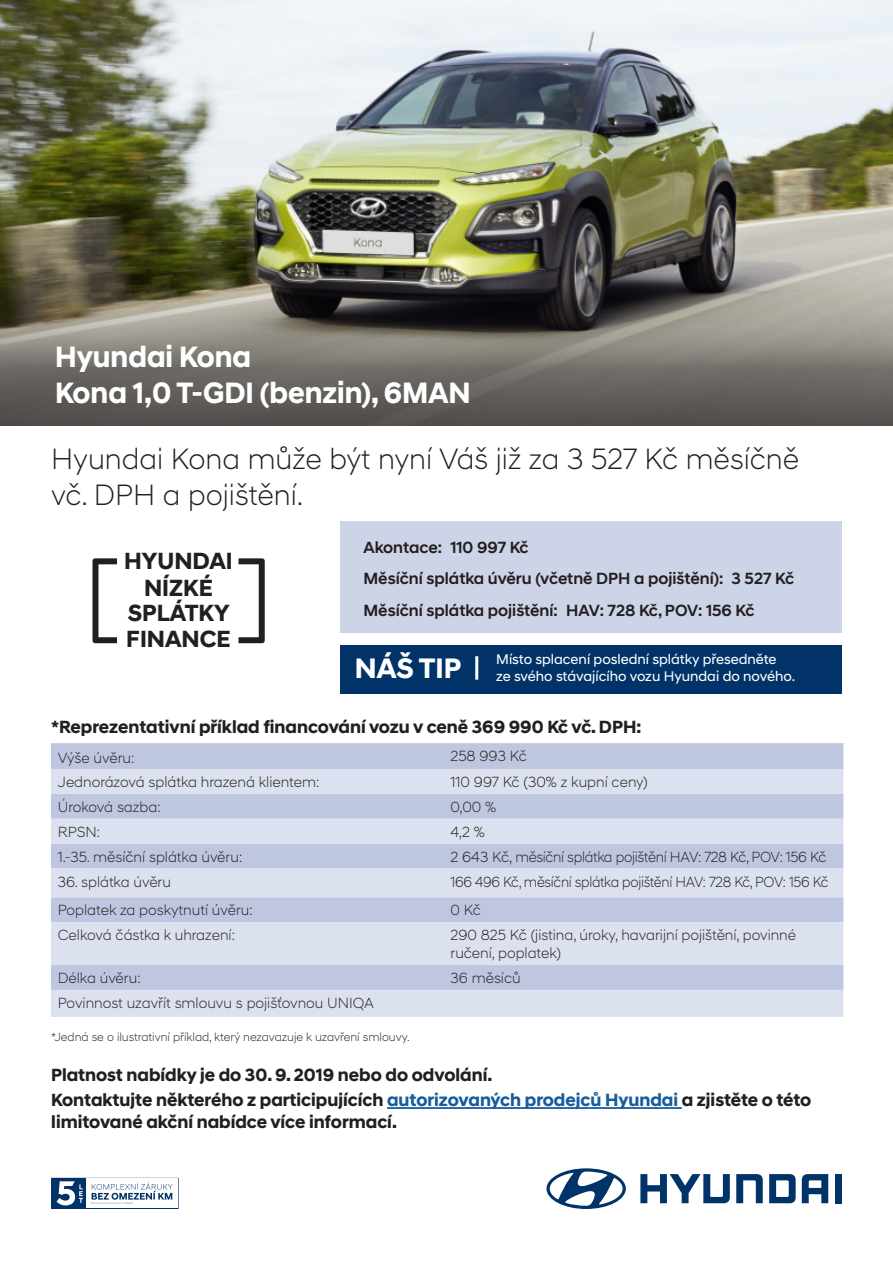
<style>
.page{position:relative;width:893px;height:1263px;background:#fff}
.page>*{position:absolute;margin:0;border:0;box-sizing:border-box;transform-origin:0 0}
.ParaStyle01-Leading{font:300 30px/36px "Hyundai Sans Head";color:#231f20}
.ParaStyle01-Leading-2{font:700 30px "Hyundai Sans Head";color:#fff}
.ParaStyle01-Leading-3{font:700 28.65px "Hyundai Sans Head";color:#fff}
.t1{font:700 23.85px/24.6px "Hyundai Sans Head";color:#231f20;text-align:center}
.ParaStyle01-Leading-4{font:700 18px/21.6px "Hyundai Sans Head";color:#231f20}
.ParaStyle04-Leading{font:500 16.5px "Hyundai Sans Head";color:#231f20}
.t2{font:300 15px/18px "Hyundai Sans Head";color:#231f20}
.t3{font:300 15px "Hyundai Sans Head";letter-spacing:-.02em;color:#231f20;scale:.95 1}
.t4{font:300 15px "Hyundai Sans Head";letter-spacing:-.02em;color:#231f20}
.ParaStyle01-Leading-5{font:14.25px "Hyundai Sans Head";color:#fff}
.t5{font:300 12px "Hyundai Sans Head";color:#231f20}
.s1{color:#175d9e}
</style>
<div class="page">
<img style="left:0;top:0;width:893px;height:218px">
<svg style="left:0;top:218px;width:893px;height:207px;background:#6f6c60"></svg>
<div style="left:340px;top:522px;width:502px;height:111px;background:#cdd4e7"></div>
<div style="left:51px;top:743px;width:792px;height:26px;background:#bfc7e0"></div>
<svg style="left:51px;top:769px;width:792px;height:248px;background:#d0d6e9"></svg>
<svg style="left:640px;top:1174px;width:90px;height:29px"></svg>
<svg style="left:736px;top:1174px;width:27px;height:29px"></svg>
<svg style="left:769px;top:1174px;width:27px;height:29px"></svg>
<svg style="left:802px;top:1174px;width:26px;height:29px"></svg>
<div style="left:835px;top:1174px;width:7px;height:29px;background:#013368"></div>
<svg style="left:546px;top:1168px;width:80px;height:41px"></svg>
<svg style="left:92px;top:558px;width:25px;height:85px"></svg>
<svg style="left:239px;top:558px;width:26px;height:85px"></svg>
<svg style="left:51px;top:1178px;width:128px;height:31px"></svg>
<div style="left:340px;top:645px;width:502px;height:48px;background:#013368"></div>
<hr style="left:475px;top:656px;width:3px;height:24px;background:#fff">
<hr style="left:387px;top:1107px;width:295px;height:2px;background:#175d9e">
<p class="ParaStyle01-Leading-2" style="left:55px;top:339px;width:197px">Hyundai Kona</p>
<p class="ParaStyle01-Leading-2" style="left:55px;top:375px;width:417px">Kona 1,0 T-GDI (benzin), 6MAN</p>
<p class="ParaStyle01-Leading" style="left:51px;top:440px;width:750px">Hyundai Kona může být nyní Váš již za 3 527 Kč měsíčně vč. DPH a pojištění.</p>
<p class="t1" style="left:124px;top:548px;width:110px">HYUNDAI</p>
<p class="t1" style="left:128px;top:575px;width:103px">NÍZKÉ<br>SPLÁTKY</p>
<p class="t1" style="left:126px;top:627px;width:106px">FINANCE</p>
<p class="ParaStyle04-Leading" style="left:364px;top:537px;width:167px">Akontace: 110 997 Kč</p>
<p class="ParaStyle04-Leading" style="left:364px;top:569px;width:432px">Měsíční splátka úvěru (včetně DPH a pojištění): 3 527 Kč</p>
<p class="ParaStyle04-Leading" style="left:364px;top:600px;width:392px">Měsíční splátka pojištění: HAV: 728 Kč, POV: 156 Kč</p>
<p class="ParaStyle01-Leading-3" style="left:355px;top:651px;width:108px">NÁŠ TIP</p>
<p class="ParaStyle01-Leading-5" style="left:496px;top:650px;width:282px">Místo splacení poslední splátky přesedněte</p>
<p class="ParaStyle01-Leading-5" style="left:496px;top:668px;width:301px">ze svého stávajícího vozu Hyundai do nového.</p>
<p class="ParaStyle01-Leading-4" style="left:51px;top:716px;width:592px">*Reprezentativní příklad financování vozu v ceně 369 990 Kč vč. DPH:</p>
<p class="t2" style="left:58px;top:748px;width:78px">Výše úvěru:</p>
<p class="t2" style="left:450px;top:747px;width:78px">258 993 Kč</p>
<p class="t2" style="left:58px;top:773px;width:263px">Jednorázová splátka hrazená klientem:</p>
<p class="t2" style="left:450px;top:773px;width:199px">110 997 Kč (30% z kupní ceny)</p>
<p class="t2" style="left:58px;top:798px;width:104px">Úroková sazba:</p>
<p class="t2" style="left:450px;top:798px;width:47px">0,00 %</p>
<p class="t2" style="left:58px;top:822px;width:44px">RPSN:</p>
<p class="t2" style="left:450px;top:822px;width:36px">4,2 %</p>
<p class="t2" style="left:58px;top:847px;width:186px">1.-35. měsíční splátka úvěru:</p>
<p class="t4" style="left:450px;top:848px;width:377px">2 643 Kč, měsíční splátka pojištění HAV: 728 Kč, POV: 156 Kč</p>
<p class="t2" style="left:58px;top:872px;width:115px">36. splátka úvěru</p>
<p class="t3" style="left:450px;top:872px;width:399px">166 496 Kč, měsíční splátka pojištění HAV: 728 Kč, POV: 156 Kč</p>
<p class="t2" style="left:58px;top:901px;width:196px">Poplatek za poskytnutí úvěru:</p>
<p class="t2" style="left:450px;top:901px;width:32px">0 Kč</p>
<p class="t2" style="left:58px;top:926px;width:179px">Celková částka k uhrazení:</p>
<p class="t2" style="left:450px;top:926px;width:347px">290 825 Kč (jistina, úroky, havarijní pojištění, povinné ručení, poplatek)</p>
<p class="t2" style="left:58px;top:969px;width:84px">Délka úvěru:</p>
<p class="t2" style="left:450px;top:969px;width:72px">36 měsíců</p>
<p class="t2" style="left:58px;top:994px;width:318px">Povinnost uzavřít smlouvu s pojišťovnou UNIQA</p>
<p class="t5" style="left:51px;top:1030px;width:360px">*Jedná se o ilustrativní příklad, který nezavazuje k uzavření smlouvy.</p>
<p class="ParaStyle01-Leading-4" style="left:51px;top:1064px;width:443px">Platnost nabídky je do 30. 9. 2019 nebo do odvolání.</p>
<p class="ParaStyle01-Leading-4" style="left:51px;top:1089px;width:762px">Kontaktujte některého z participujících <span class="s1">autorizovaných prodejců Hyundai</span> a zjistěte o této limitované akční nabídce více informací.</p>
</div>
